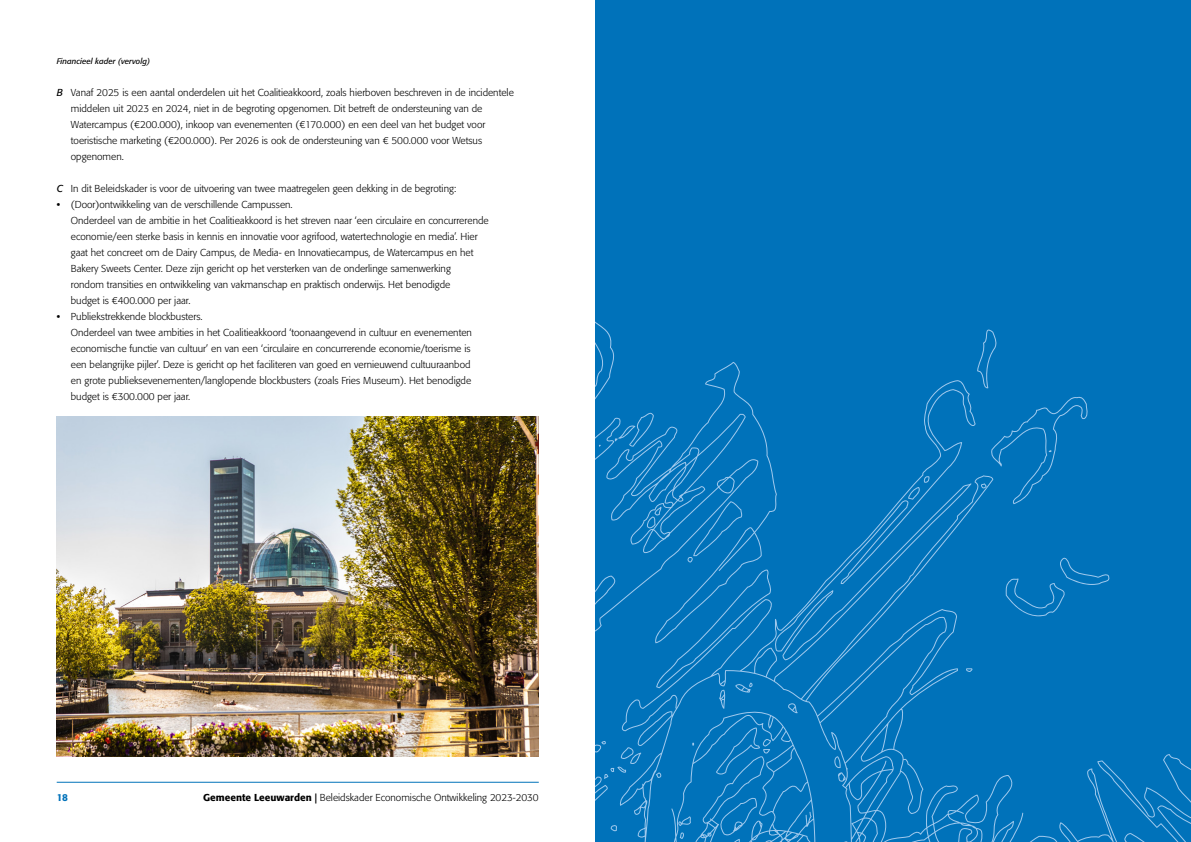
<style>
.page{position:relative;width:1191px;height:842px;background:#fff}
.page>*{position:absolute;margin:0;border:0;box-sizing:border-box;transform-origin:0 0}
.t1{font:300 10px/16px "Formata";color:#000}
.t2{font:500 10px "Formata";color:#0072ba}
.t3{font:italic 8px "Formata";color:#000}
.s1{font-weight:400;font-style:italic}
.s2{font-weight:500}
</style>
<div class="page">
<hr style="left:57px;top:782px;width:482px;height:1px;background:#0072ba">
<img style="left:57px;top:416px;width:482px;height:341px">
<div style="left:595px;top:0;width:596px;height:842px;background:#0072ba"></div>
<svg style="left:979px;top:329px;width:18px;height:33px"></svg>
<svg style="left:595px;top:321px;width:19px;height:41px"></svg>
<svg style="left:595px;top:362px;width:596px;height:480px"></svg>
<svg style="left:678px;top:797px;width:79px;height:45px"></svg>
<p class="t3" style="left:57px;top:56px;width:95px">Financieel kader (vervolg)</p>
<p class="t1" style="left:71px;top:85px;width:444px;text-indent:-14px"><span class="s1">B</span> Vanaf 2025 is een aantal onderdelen uit het Coalitieakkoord, zoals hierboven beschreven in de incidentele middelen uit 2023 en 2024, niet in de begroting opgenomen. Dit betreft de ondersteuning van de Watercampus (€200.000), inkoop van evenementen (€170.000) en een deel van het budget voor toeristische marketing (€200.000). Per 2026 is ook de ondersteuning van € 500.000 voor Wetsus opgenomen.</p>
<p class="t1" style="left:57px;top:181px;width:401px"><span class="s1">C</span> In dit Beleidskader is voor de uitvoering van twee maatregelen geen dekking in de begroting:</p>
<p class="t1" style="left:71px;top:197px;width:419px;text-indent:-14px"><span class="s2">•</span> (Door)ontwikkeling van de verschillende Campussen.<br>Onderdeel van de ambitie in het Coalitieakkoord is het streven naar ‘een circulaire en concurrerende economie/een sterke basis in kennis en innovatie voor agrifood, watertechnologie en media’. Hier gaat het concreet om de Dairy Campus, de Media- en Innovatiecampus, de Watercampus en het Bakery Sweets Center. Deze zijn gericht op het versterken van de onderlinge samenwerking<br>rondom transities en ontwikkeling van vakmanschap en praktisch onderwijs. Het benodigde<br>budget is €400.000 per jaar.</p>
<p class="t1" style="left:71px;top:309px;width:402px;text-indent:-14px"><span class="s2">•</span> Publiekstrekkende blockbusters.<br>Onderdeel van twee ambities in het Coalitieakkoord ‘toonaangevend in cultuur en evenementen economische functie van cultuur’ en van een ‘circulaire en concurrerende economie/toerisme is een belangrijke pijler’. Deze is gericht op het faciliteren van goed en vernieuwend cultuuraanbod en grote publieksevenementen/langlopende blockbusters (zoals Fries Museum). Het benodigde budget is €300.000 per jaar.</p>
<p class="t2" style="left:57px;top:791px;width:13px">18</p>
<p class="t1" style="left:203px;top:789px;width:337px"><span class="s2">Gemeente Leeuwarden |</span> Beleidskader Economische Ontwikkeling 2023-2030</p>
</div>
